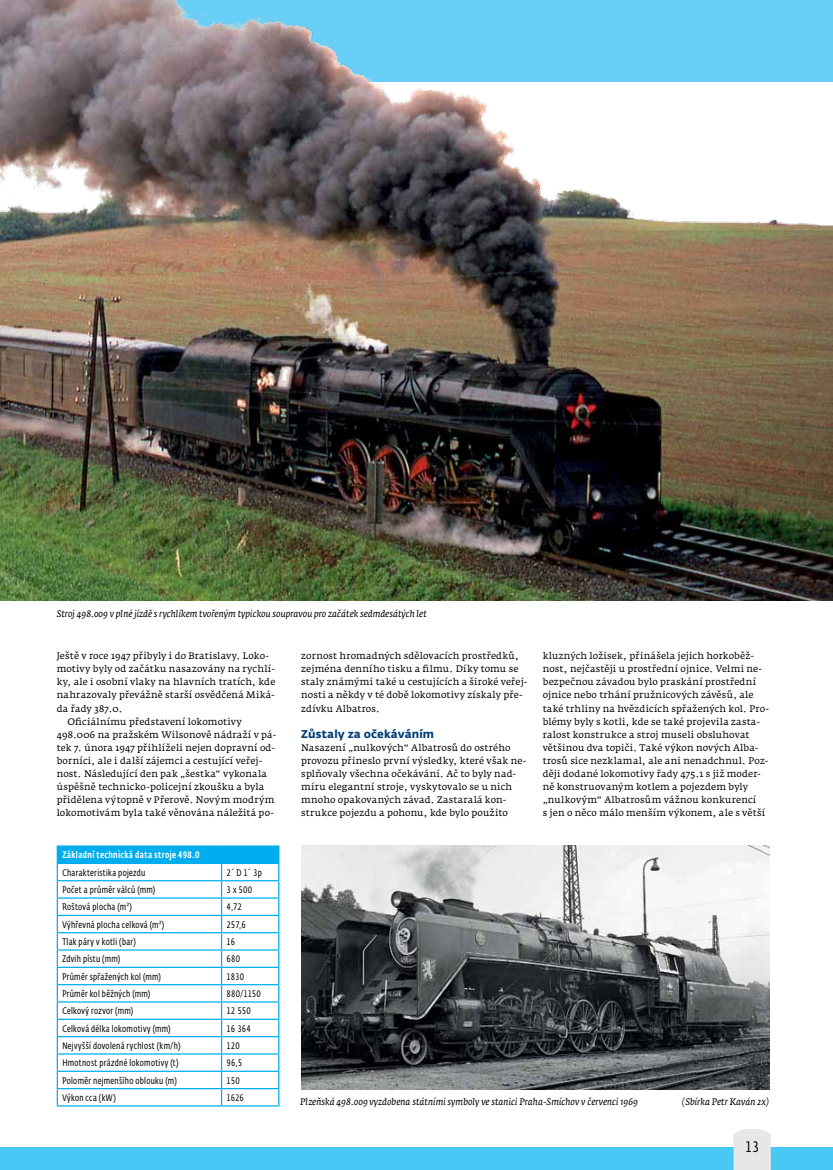
<style>
.page{position:relative;width:833px;height:1170px;background:#fff}
.page>*{position:absolute;margin:0;border:0;box-sizing:border-box;transform-origin:0 0}
.t1{font:15px "CD Fedra Cond Pro";color:#000}
.t2{font:700 11.25px "CD Fedra";color:#003d76}
.t3{font:9.38px/13.1px "Fedra Serif A Pro";letter-spacing:.015em;color:#000}
.t4{font:9.38px "CD Fedra Cond Pro";letter-spacing:.03em;color:#000}
.t5{font:italic 9.38px "Fedra Serif A Pro";letter-spacing:.005em;color:#000}
.t6{font:500 9.38px "CD Fedra Cond Pro";letter-spacing:.035em;color:#fff}
</style>
<div class="page">
<div style="left:0;top:1147px;width:833px;height:22px;background:#48c8f5"></div>
<svg style="left:733px;top:1129px;width:37px;height:40px"></svg>
<div style="left:57px;top:846px;width:222px;height:17px;background:#00aeef"></div>
<hr style="left:57px;top:845px;width:164px;height:1px;background:#00aeef">
<hr style="left:221px;top:845px;width:58px;height:1px;background:#00aeef">
<hr style="left:57px;top:862px;width:164px;height:2px;background:#00aeef">
<hr style="left:221px;top:862px;width:58px;height:2px;background:#00aeef">
<hr style="left:57px;top:880px;width:164px;height:1px;background:#00aeef">
<hr style="left:221px;top:880px;width:58px;height:1px;background:#00aeef">
<hr style="left:57px;top:897px;width:164px;height:1px;background:#00aeef">
<hr style="left:221px;top:897px;width:58px;height:1px;background:#00aeef">
<hr style="left:57px;top:914px;width:164px;height:1px;background:#00aeef">
<hr style="left:221px;top:914px;width:58px;height:1px;background:#00aeef">
<hr style="left:57px;top:932px;width:164px;height:1px;background:#00aeef">
<hr style="left:221px;top:932px;width:58px;height:1px;background:#00aeef">
<hr style="left:57px;top:949px;width:164px;height:1px;background:#00aeef">
<hr style="left:221px;top:949px;width:58px;height:1px;background:#00aeef">
<hr style="left:57px;top:966px;width:164px;height:1px;background:#00aeef">
<hr style="left:221px;top:966px;width:58px;height:1px;background:#00aeef">
<hr style="left:57px;top:983px;width:164px;height:2px;background:#00aeef">
<hr style="left:221px;top:983px;width:58px;height:2px;background:#00aeef">
<hr style="left:57px;top:1001px;width:164px;height:1px;background:#00aeef">
<hr style="left:221px;top:1001px;width:58px;height:1px;background:#00aeef">
<hr style="left:57px;top:1018px;width:164px;height:1px;background:#00aeef">
<hr style="left:221px;top:1018px;width:58px;height:1px;background:#00aeef">
<hr style="left:57px;top:1035px;width:164px;height:2px;background:#00aeef">
<hr style="left:221px;top:1035px;width:58px;height:2px;background:#00aeef">
<hr style="left:57px;top:1053px;width:164px;height:1px;background:#00aeef">
<hr style="left:221px;top:1053px;width:58px;height:1px;background:#00aeef">
<hr style="left:57px;top:1070px;width:164px;height:1px;background:#00aeef">
<hr style="left:221px;top:1070px;width:58px;height:1px;background:#00aeef">
<hr style="left:57px;top:1087px;width:164px;height:2px;background:#00aeef">
<svg style="left:57px;top:864px;width:1px;height:241px"></svg>
<hr style="left:221px;top:1087px;width:58px;height:2px;background:#00aeef">
<svg style="left:221px;top:864px;width:1px;height:241px"></svg>
<svg style="left:278px;top:864px;width:1px;height:241px"></svg>
<hr style="left:57px;top:1105px;width:164px;height:1px;background:#00aeef">
<hr style="left:221px;top:1105px;width:58px;height:1px;background:#00aeef">
<img style="left:0;top:0;width:833px;height:600px">
<img style="left:301px;top:845px;width:468px;height:244px">
<p class="t5" style="left:57px;top:608px;width:372px">Stroj 498.009 v plné jízdě s rychlíkem tvořeným typickou soupravou pro začátek sedmdesátých let</p>
<p class="t3" style="left:57px;top:649px;width:214px">Ještě v roce 1947 přibyly i do Bratislavy. Loko-</p>
<p class="t3" style="left:57px;top:662px;width:220px">motivy byly od začátku nasazovány na rychlí-</p>
<p class="t3" style="left:57px;top:675px;width:220px">ky, ale i osobní vlaky na hlavních tratích, kde</p>
<p class="t3" style="left:57px;top:688px;width:220px">nahrazovaly převážně starší osvědčená Miká-</p>
<p class="t3" style="left:57px;top:701px;width:67px">da řady 387.0.</p>
<p class="t3" style="left:67px;top:714px;width:176px">Oficiálnímu představení lokomotivy</p>
<p class="t3" style="left:57px;top:728px;width:221px">498.006 na pražském Wilsonově nádraží v pá-</p>
<p class="t3" style="left:57px;top:741px;width:220px">tek 7. února 1947 přihlíželi nejen dopravní od-</p>
<p class="t3" style="left:57px;top:754px;width:207px">borníci, ale i další zájemci a cestující veřej-</p>
<p class="t3" style="left:57px;top:767px;width:212px">nost. Následující den pak „šestka“ vykonala</p>
<p class="t3" style="left:57px;top:780px;width:209px">úspěšně technicko-policejní zkoušku a byla</p>
<p class="t3" style="left:57px;top:793px;width:219px">přidělena výtopně v Přerově. Novým modrým</p>
<p class="t3" style="left:57px;top:806px;width:219px">lokomotivám byla také věnována náležitá po-</p>
<p class="t3" style="left:301px;top:649px;width:228px">zornost hromadných sdělovacích prostředků, zejména denního tisku a filmu. Díky tomu se staly známými také u cestujících a široké veřej&shy;nosti a někdy v té době lokomotivy získaly pře&shy;zdívku Albatros.</p>
<p class="t2" style="left:301px;top:726px;width:134px">Zůstaly za očekáváním</p>
<p class="t3" style="left:301px;top:741px;width:226px">Nasazení „nulkových“ Albatrosů do ostrého provozu přineslo první výsledky, které však ne&shy;splňovaly všechna očekávání. Ač to byly nad&shy;míru elegantní stroje, vyskytovalo se u nich mnoho opakovaných závad. Zastaralá kon&shy;strukce pojezdu a pohonu, kde bylo použito</p>
<p class="t3" style="left:543px;top:649px;width:228px">kluzných ložisek, přinášela jejich horkoběž&shy;nost, nejčastěji u prostřední ojnice. Velmi ne&shy;bezpečnou závadou bylo praskání prostřední ojnice nebo trhání pružnicových závěsů, ale také trhliny na hvězdicích spřažených kol. Pro&shy;blémy byly s kotli, kde se také projevila zasta&shy;ralost konstrukce a stroj museli obsluhovat většinou dva topiči. Také výkon nových Alba&shy;trosů sice nezklamal, ale ani nenadchnul. Poz&shy;ději dodané lokomotivy řady 475.1 s již moder&shy;ně konstruovaným kotlem a pojezdem byly „nulkovým“ Albatrosům vážnou konkurencí<br>s jen o něco málo menším výkonem, ale s větší</p>
<p class="t6" style="left:62px;top:849px;width:139px">Základní technická data stroje 498.0</p>
<p class="t4" style="left:62px;top:867px;width:85px">Charakteristika pojezdu</p>
<p class="t4" style="left:226px;top:867px;width:37px">2´ D 1´ 3p</p>
<p class="t4" style="left:62px;top:884px;width:94px">Počet a průměr válců (mm)</p>
<p class="t4" style="left:226px;top:884px;width:27px">3 x 500</p>
<p class="t4" style="left:62px;top:901px;width:71px">Roštová plocha (m²)</p>
<p class="t4" style="left:226px;top:901px;width:17px">4,72</p>
<p class="t4" style="left:62px;top:919px;width:103px">Výhřevná plocha celková (m²)</p>
<p class="t4" style="left:226px;top:919px;width:21px">257,6</p>
<p class="t4" style="left:62px;top:936px;width:75px">Tlak páry v kotli (bar)</p>
<p class="t4" style="left:226px;top:936px;width:10px">16</p>
<p class="t4" style="left:62px;top:953px;width:59px">Zdvih pístu (mm)</p>
<p class="t4" style="left:226px;top:953px;width:15px">680</p>
<p class="t4" style="left:62px;top:971px;width:100px">Průměr spřažených kol (mm)</p>
<p class="t4" style="left:226px;top:971px;width:19px">1830</p>
<p class="t4" style="left:62px;top:988px;width:89px">Průměr kol běžných (mm)</p>
<p class="t4" style="left:226px;top:988px;width:36px">880/1150</p>
<p class="t4" style="left:62px;top:1005px;width:72px">Celkový rozvor (mm)</p>
<p class="t4" style="left:226px;top:1005px;width:26px">12 550</p>
<p class="t4" style="left:62px;top:1022px;width:110px">Celková délka lokomotivy (mm)</p>
<p class="t4" style="left:226px;top:1022px;width:26px">16 364</p>
<p class="t4" style="left:62px;top:1040px;width:120px">Nejvyšší dovolená rychlost (km/h)</p>
<p class="t4" style="left:226px;top:1040px;width:15px">120</p>
<p class="t4" style="left:62px;top:1057px;width:117px">Hmotnost prázdné lokomotivy (t)</p>
<p class="t4" style="left:226px;top:1057px;width:17px">96,5</p>
<p class="t4" style="left:62px;top:1074px;width:116px">Poloměr nejmenšího oblouku (m)</p>
<p class="t4" style="left:226px;top:1074px;width:15px">150</p>
<p class="t4" style="left:62px;top:1092px;width:55px">Výkon cca (kW)</p>
<p class="t4" style="left:226px;top:1092px;width:19px">1626</p>
<p class="t5" style="left:300px;top:1096px;width:339px">Plzeňská 498.009 vyzdobena státními symboly ve stanici Praha-Smíchov v červenci 1969</p>
<p class="t5" style="left:682px;top:1096px;width:89px">(Sbírka Petr Kaván 2x)</p>
<h1 class="t1" style="left:745px;top:1138px;width:16px">13</h1>
</div>
